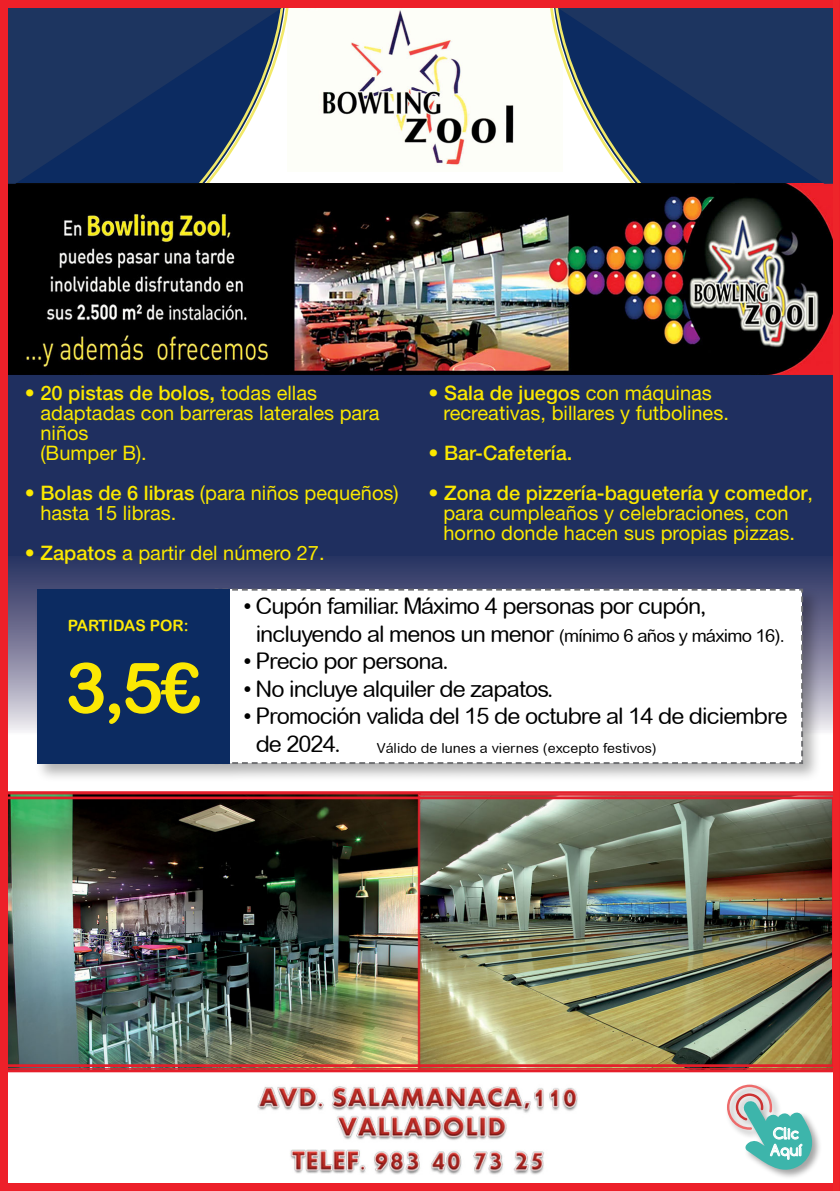
<style>
.page{position:relative;width:840px;height:1191px;background:#fff}
.page>*{position:absolute;margin:0;border:0;box-sizing:border-box;transform-origin:0 0}
.t1{font:70px "Arial Rounded MT Bold";color:#fbe803}
.t2{font:23px/27.6px "Arial Rounded MT";letter-spacing:-.04em;color:#000}
.t3{font:20px/20px "Helvetica Neue LT Std";color:#fbe800}
.t4{font:500 20px "Helvetica Neue LT Std";color:#fbe800}
.t5{font:15.6px "Arial Rounded MT Bold";color:#fde907}
.t6{font:700 15px/16.8px "Comfortaa";color:#fff}
.t7{font:14px "Arial Rounded MT";color:#000}
.s1{font-weight:500}
.s2{font-size:18px}
</style>
<div class="page">
<img style="left:290px;top:7px;width:257px;height:159px">
<div style="left:0;top:550px;width:839px;height:185px;background:linear-gradient(to bottom,#192053,#eae4eb)"></div>
<img style="left:7px;top:790px;width:825px;height:264px">
<div style="left:34px;top:586px;width:787px;height:197px;background:#000;opacity:.3"></div>
<svg style="left:213px;top:587px;width:590px;height:178px"></svg>
<div style="left:37px;top:589px;width:193px;height:175px;background:#0c2b61"></div>
<svg style="left:7px;top:1054px;width:825px;height:129px"></svg>
<img style="left:232px;top:1063px;width:387px;height:120px">
<div style="left:5px;top:374px;width:827px;height:182px;background:#1f2f5f"></div>
<img style="left:7px;top:184px;width:825px;height:190px">
<svg style="left:557px;top:7px;width:275px;height:177px;background:#30466e"></svg>
<svg style="left:7px;top:7px;width:274px;height:177px;background:#30456d"></svg>
<div style="left:0;top:1183px;width:839px;height:8px;background:#ed2029"></div>
<div style="left:0;top:0;width:839px;height:7px;background:#ed2029"></div>
<div style="left:0;top:0;width:7px;height:1191px;background:#ed2029"></div>
<div style="left:832px;top:0;width:7px;height:1191px;background:#ee252a"></div>
<div style="left:724px;top:1082px;width:98px;height:97px;background:#000;opacity:.36"></div>
<svg style="left:726px;top:1084px;width:87px;height:93px"></svg>
<p class="t3" style="left:40px;top:382px;width:340px;text-indent:-16px"><span class="s1">• 20 pistas de bolos,</span> todas ellas adaptadas con barreras laterales para niños<br>(Bumper B).</p>
<p class="t3" style="left:40px;top:482px;width:359px;text-indent:-16px"><span class="s1">• Bolas de 6 libras</span> (para niños pequeños) hasta 15 libras.</p>
<p class="t3" style="left:25px;top:542px;width:301px"><span class="s1">• Zapatos</span> a partir del número 27.</p>
<p class="t3" style="left:443px;top:382px;width:287px;text-indent:-15px"><span class="s1">• Sala de juegos</span> con máquinas recreativas, billares y futbolines.</p>
<p class="t4" style="left:428px;top:440px;width:145px">• Bar-Cafetería.</p>
<p class="t3" style="left:428px;top:482px;width:386px;text-align:center"><span class="s1">• Zona de pizzería-baguetería y comedor</span>, para cumpleaños y celebraciones, con horno donde hacen sus propias pizzas.</p>
<p class="t5" style="left:68px;top:616px;width:122px">PARTIDAS POR:</p>
<h1 class="t1" style="left:65px;top:646px;width:138px">3,5€</h1>
<p class="t2" style="left:255px;top:592px;width:530px;text-indent:-12px">• Cupón familiar. Máximo 4 personas por cupón, incluyendo al menos un menor <span class="s2">(mínimo 6 años y máximo 16).</span></p>
<p class="t2" style="left:243px;top:647px;width:206px">• Precio por persona.</p>
<p class="t2" style="left:243px;top:675px;width:311px">• No incluye alquiler de zapatos.</p>
<p class="t2" style="left:255px;top:702px;width:533px;text-indent:-12px">• Promoción valida del 15 de octubre al 14 de diciembre de 2024.</p>
<p class="t7" style="left:376px;top:740px;width:281px">Válido de lunes a viernes (excepto festivos)</p>
<p class="t6" style="left:769px;top:1124px;width:34px">Clic<br>Aquí</p>
</div>
